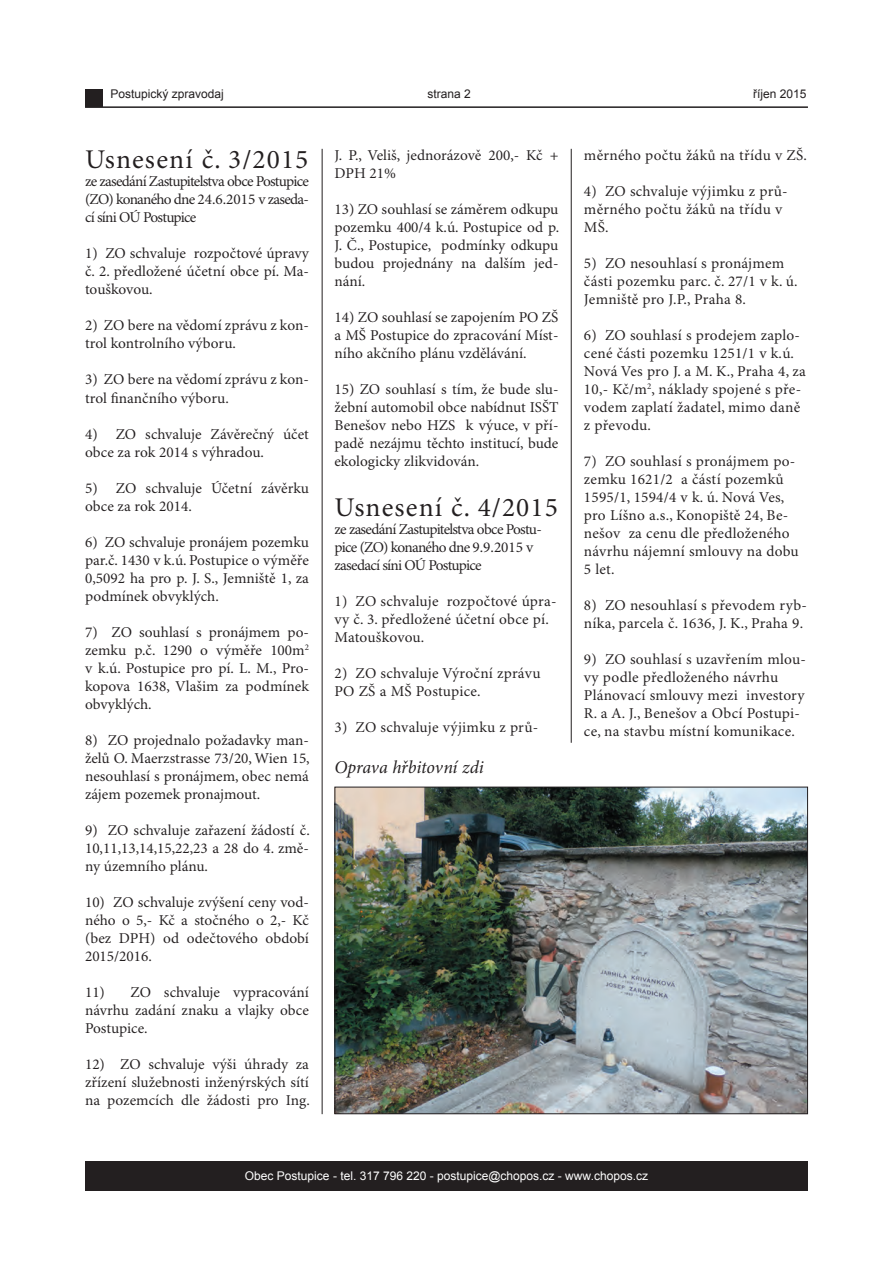
<style>
.page{position:relative;width:893px;height:1263px;background:#fff}
.page>*{position:absolute;margin:0;border:0;box-sizing:border-box;transform-origin:0 0}
.t1{font:27px "Minion Pro";letter-spacing:.04em;color:#231f20}
.t2{font:italic 18px "Minion Pro";letter-spacing:-.01em;color:#231f20}
.t3{font:15px/18px "Minion Pro";color:#231f20}
.t4{font:15px/18px "Minion Pro";letter-spacing:-.05em;color:#231f20}
.t5{font:12px "Arial";color:#fff}
.t6{font:12px "Arial";color:#231f20}
</style>
<div class="page">
<div style="left:85px;top:1161px;width:723px;height:30px;background:#231f20"></div>
<div style="left:85px;top:89px;width:18px;height:18px;background:#231f20"></div>
<hr style="left:85px;top:106px;width:723px;height:2px;background:#231f20">
<hr style="left:571px;top:149px;width:1px;height:594px;background:#231f20">
<hr style="left:322px;top:149px;width:1px;height:965px;background:#231f20">
<img style="left:336px;top:789px;width:470px;height:323px">
<div style="left:334px;top:787px;width:474px;height:327px;border:1px solid #231f20"></div>
<p class="t6" style="left:111px;top:86px;width:115px">Postupický zpravodaj</p>
<p class="t6" style="left:427px;top:86px;width:45px">strana 2</p>
<p class="t6" style="left:753px;top:86px;width:55px">říjen 2015</p>
<p class="t1" style="left:85px;top:144px;width:225px">Usnesení č. 3/2015</p>
<p class="t3" style="left:85px;top:173px;width:225px;text-align:justify">ze zasedání Zastupitelstva obce Postupice (ZO) konaného dne 24.6.2015 v zaseda&shy;cí síni OÚ Postupice</p>
<p class="t3" style="left:85px;top:245px;width:225px;text-align:justify">1) ZO schvaluje rozpočtové úpravy č. 2. předložené účetní obce pí. Ma&shy;touškovou.</p>
<p class="t3" style="left:85px;top:317px;width:225px">2) ZO bere na vědomí zprávu z kon&shy;trol kontrolního výboru.</p>
<p class="t3" style="left:85px;top:371px;width:225px">3) ZO bere na vědomí zprávu z kon&shy;trol finančního výboru.</p>
<p class="t3" style="left:85px;top:425px;width:225px">4) ZO schvaluje Závěrečný účet obce za rok 2014 s výhradou.</p>
<p class="t3" style="left:85px;top:479px;width:225px">5) ZO schvaluje Účetní závěrku obce za rok 2014.</p>
<p class="t3" style="left:85px;top:533px;width:225px;text-align:justify">6) ZO schvaluje pronájem pozemku par.č. 1430 v k.ú. Postupice o výměře 0,5092 ha pro p. J. S., Jemniště 1, za podmínek obvyklých.</p>
<p class="t3" style="left:85px;top:623px;width:225px;text-align:justify">7) ZO souhlasí s pronájmem po&shy;zemku p.č. 1290 o výměře 100m<sup>2 </sup>v k.ú. Postupice pro pí. L. M., Pro&shy;kopova 1638, Vlašim za podmínek obvyklých.</p>
<p class="t3" style="left:85px;top:731px;width:226px;text-align:justify">8) ZO projednalo požadavky man&shy;želů O. Maerzstrasse 73/20, Wien 15, nesouhlasí s pronájmem, obec nemá zájem pozemek pronajmout.</p>
<p class="t3" style="left:85px;top:821px;width:226px;text-align:justify">9) ZO schvaluje zařazení žádostí č.<br>10,11,13,14,15,22,23 a 28 do 4. změ&shy;ny územního plánu.</p>
<p class="t3" style="left:85px;top:893px;width:225px;text-align:justify">10) ZO schvaluje zvýšení ceny vod&shy;ného o 5,- Kč a stočného o 2,- Kč (bez DPH) od odečtového období 2015/2016.</p>
<p class="t3" style="left:85px;top:983px;width:225px;text-align:justify">11) ZO schvaluje vypracování návrhu zadání znaku a vlajky obce Postupice.</p>
<p class="t3" style="left:85px;top:1055px;width:226px;text-align:justify">12) ZO schvaluje výši úhrady za zřízení služebnosti inženýrských sítí na pozemcích dle žádosti pro Ing.</p>
<p class="t3" style="left:334px;top:146px;width:225px">J. P., Veliš, jednorázově 200,- Kč +<br>DPH 21%</p>
<p class="t3" style="left:334px;top:200px;width:226px;text-align:justify">13) ZO souhlasí se záměrem odkupu pozemku 400/4 k.ú. Postupice od p.<br>J. Č., Postupice, podmínky odkupu budou projednány na dalším jed&shy;nání.</p>
<p class="t3" style="left:334px;top:308px;width:225px;text-align:justify">14) ZO souhlasí se zapojením PO ZŠ a MŠ Postupice do zpracování Míst&shy;ního akčního plánu vzdělávání.</p>
<p class="t3" style="left:334px;top:380px;width:225px;text-align:justify">15) ZO souhlasí s tím, že bude slu&shy;žební automobil obce nabídnut ISŠT Benešov nebo HZS k výuce, v pří&shy;padě nezájmu těchto institucí, bude ekologicky zlikvidován.</p>
<p class="t1" style="left:334px;top:491px;width:225px">Usnesení č. 4/2015</p>
<p class="t4" style="left:334px;top:521px;width:209px">ze zasedání Zastupitelstva obce Postu&shy;pice (ZO) konaného dne 9.9.2015 v zasedací síni OÚ Postupice</p>
<p class="t3" style="left:334px;top:593px;width:223px">1) ZO schvaluje rozpočtové úpra&shy;vy č. 3. předložené účetní obce pí.<br>Matouškovou.</p>
<p class="t3" style="left:334px;top:665px;width:208px">2) ZO schvaluje Výroční zprávu<br>PO ZŠ a MŠ Postupice.</p>
<p class="t3" style="left:334px;top:719px;width:205px">3) ZO schvaluje výjimku z prů-</p>
<p class="t2" style="left:334px;top:756px;width:151px">Oprava hřbitovní zdi</p>
<p class="t3" style="left:584px;top:146px;width:224px">měrného počtu žáků na třídu v ZŠ.</p>
<p class="t3" style="left:584px;top:182px;width:205px">4) ZO schvaluje výjimku z prů&shy;měrného počtu žáků na třídu v<br>MŠ.</p>
<p class="t3" style="left:584px;top:254px;width:215px">5) ZO nesouhlasí s pronájmem části pozemku parc. č. 27/1 v k. ú.<br>Jemniště pro J.P., Praha 8.</p>
<p class="t3" style="left:584px;top:326px;width:223px">6) ZO souhlasí s prodejem zaplo&shy;cené části pozemku 1251/1 v k.ú.<br>Nová Ves pro J. a M. K., Praha 4, za<br>10,- Kč/m<sup>2</sup>, náklady spojené s pře&shy;vodem zaplatí žadatel, mimo daně z převodu.</p>
<p class="t3" style="left:584px;top:452px;width:216px">7) ZO souhlasí s pronájmem po&shy;zemku 1621/2 a částí pozemků<br>1595/1, 1594/4 v k. ú. Nová Ves, pro Líšno a.s., Konopiště 24, Be&shy;nešov za cenu dle předloženého návrhu nájemní smlouvy na dobu<br>5 let.</p>
<p class="t3" style="left:584px;top:596px;width:224px">8) ZO nesouhlasí s převodem ryb&shy;níka, parcela č. 1636, J. K., Praha 9.</p>
<p class="t3" style="left:584px;top:650px;width:224px">9) ZO souhlasí s uzavřením mlou&shy;vy podle předloženého návrhu<br>Plánovací smlouvy mezi investory<br>R. a A. J., Benešov a Obcí Postupi&shy;ce, na stavbu místní komunikace.</p>
<p class="t5" style="left:245px;top:1168px;width:405px">Obec Postupice - tel. 317 796 220 - postupice@chopos.cz - www.chopos.cz</p>
</div>
